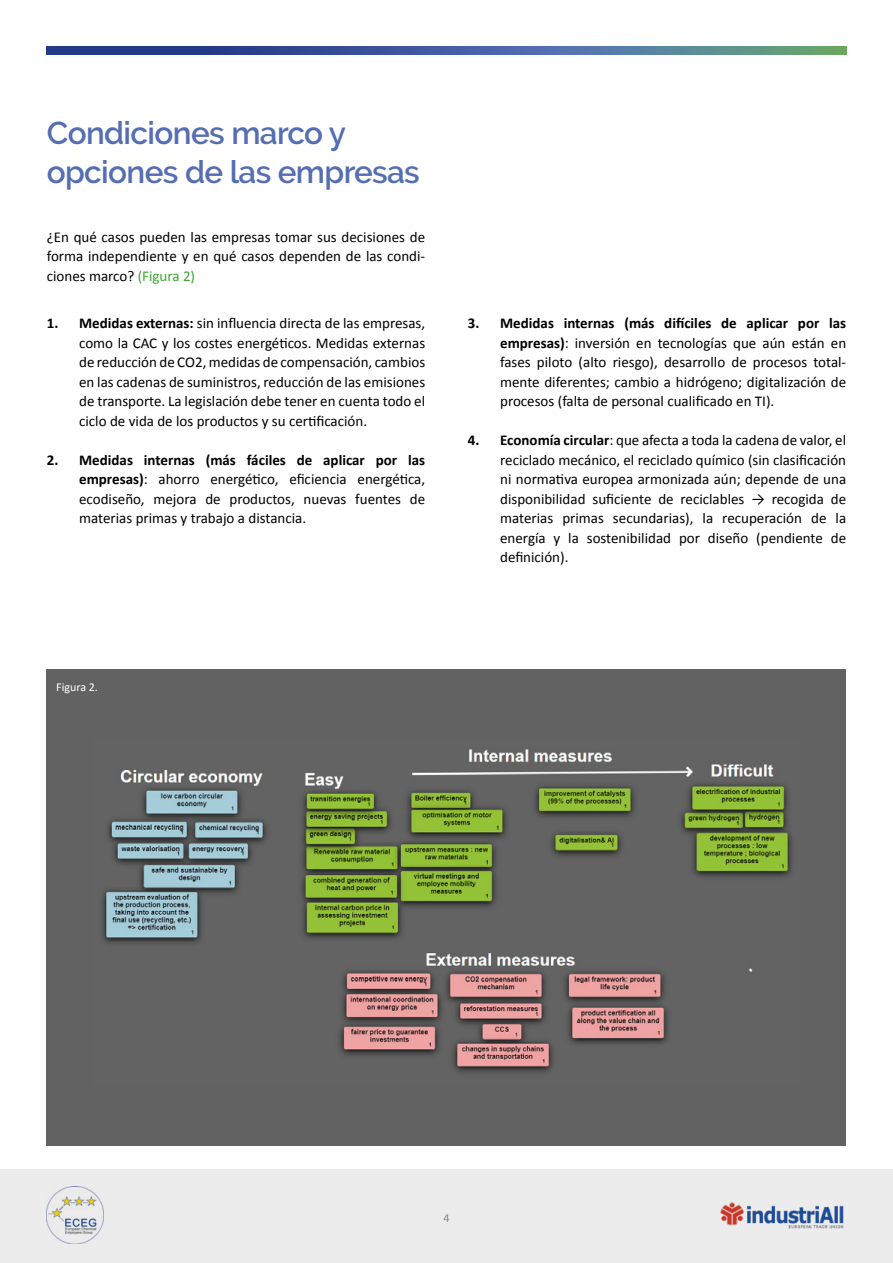
<style>
.page{position:relative;width:893px;height:1263px;background:#fff}
.page>*{position:absolute;margin:0;border:0;box-sizing:border-box;transform-origin:0 0}
.t1{font:600 31.5px/39px "Raleway";letter-spacing:-.02em;color:#556eb3}
.t2{font:15px/19.5px "Calibri";color:#000;text-align:justify}
.t3{font:700 15px "Calibri";color:#000}
.t4{font:12px "Calibri";color:#fff}
.t5{font:12px "Calibri";color:#878787}
.s1{color:#3fa535}
.s2{font-weight:700}
</style>
<div class="page">
<div style="left:0;top:1170px;width:893px;height:93px;background:#edeced"></div>
<img style="left:721px;top:1202px;width:122px;height:27px">
<svg style="left:47px;top:47px;width:799px;height:8px;background:#436393"></svg>
<img style="left:47px;top:1186px;width:57px;height:57px">
<div style="left:47px;top:670px;width:799px;height:476px;background:#636263"></div>
<img style="left:102px;top:749px;width:690px;height:324px">
<h1 class="t1" style="left:47px;top:114px;width:375px">Condiciones marco y opciones de las empresas</h1>
<p class="t2" style="left:47px;top:226px;width:380px">¿En qué casos pueden las empresas tomar sus decisiones de forma independiente y en qué casos dependen de las condi&shy;ciones marco? <span class="s1">(Figura 2)</span></p>
<p class="t3" style="left:47px;top:314px;width:13px">1.</p>
<p class="t3" style="left:47px;top:450px;width:13px">2.</p>
<p class="t2" style="left:79px;top:313px;width:348px"><span class="s2">Medidas externas:</span> sin influencia directa de las empresas, como la CAC y los costes energéticos. Medidas externas de reducción de CO2, medidas de compensación, cambios en las cadenas de suministros, reducción de las emisiones de transporte. La legislación debe tener en cuenta todo el ciclo de vida de los productos y su certificación.</p>
<p class="t2" style="left:79px;top:449px;width:348px"><span class="s2">Medidas internas (más fáciles de aplicar por las empresas)</span>: ahorro energético, eficiencia energética, ecodiseño, mejora de productos, nuevas fuentes de materias primas y trabajo a distancia.</p>
<p class="t3" style="left:468px;top:314px;width:13px">3.</p>
<p class="t3" style="left:468px;top:431px;width:13px">4.</p>
<p class="t2" style="left:500px;top:313px;width:348px"><span class="s2">Medidas internas (más difíciles de aplicar por las empresas)</span>: inversión en tecnologías que aún están en fases piloto (alto riesgo), desarrollo de procesos total&shy;mente diferentes; cambio a hidrógeno; digitalización de procesos (falta de personal cualificado en TI).</p>
<p class="t2" style="left:500px;top:430px;width:348px"><span class="s2">Economía circular</span>: que afecta a toda la cadena de valor, el reciclado mecánico, el reciclado químico (sin clasificación ni normativa europea armonizada aún; depende de una disponibilidad suficiente de reciclables → recogida de materias primas secundarias), la recuperación de la energía y la sostenibilidad por diseño (pendiente de definición).</p>
<p class="t4" style="left:56px;top:679px;width:43px">Figura 2.</p>
<p class="t5" style="left:443px;top:1210px;width:8px">4</p>
</div>
